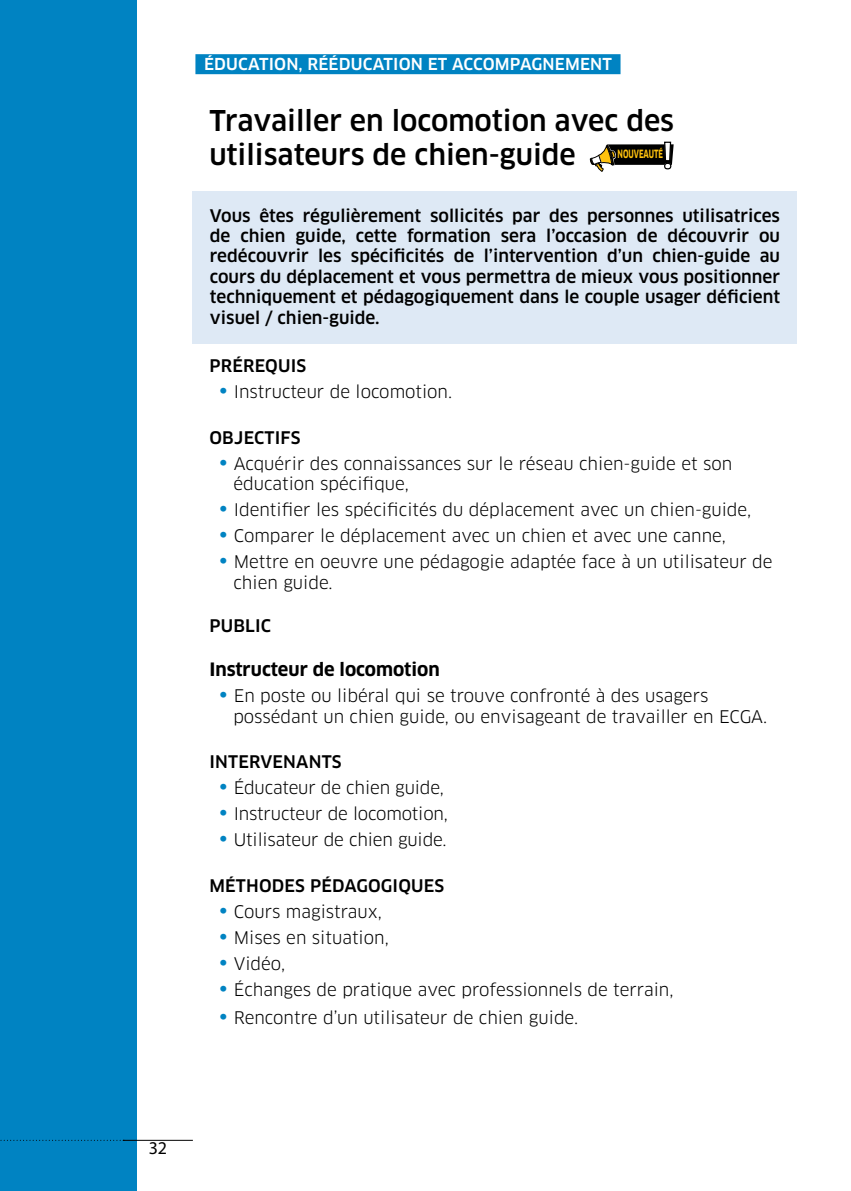
<style>
.page{position:relative;width:851px;height:1191px;background:#fff}
.page>*{position:absolute;margin:0;border:0;box-sizing:border-box;transform-origin:0 0}
.t1{font:700 34.8px "Clan OT";color:#fff}
.t2{font:500 28px/33.6px "Clan OT";color:#000}
.t3{font:28px/26px "Myriad Pro";color:#0083c2;text-align:justify}
.t4{font:700 18px "Clan OT";color:#000}
.t5{font:18px "Myriad Pro";color:#000}
.t6{font:17px/26px "Clan OT";color:#000}
.t7{font:500 17px/20.4px "Clan OT";letter-spacing:.005em;color:#000;text-align:justify}
.t8{font:500 16.2px "Clan OT";letter-spacing:.01em;color:#fff}
.t9{font:700 11.2px "Clan OT";color:#ffc20e;scale:.66 1}
.s1{font-family:"Myriad Pro";font-size:28px;color:#0083c2}
</style>
<div class="page">
<div style="left:0;top:0;width:136px;height:1191px;background:#0083c2"></div>
<hr style="left:123px;top:1139px;width:70px;height:1px;background:#000">
<svg style="left:1px;top:1139px;width:123px;height:1px"></svg>
<div style="left:195px;top:54px;width:425px;height:20px;background:#0083c2"></div>
<div style="left:193px;top:191px;width:604px;height:153px;background:#dee9f5"></div>
<svg style="left:590px;top:141px;width:83px;height:31px"></svg>
<p class="t8" style="left:204px;top:55px;width:409px">ÉDUCATION, RÉÉDUCATION ET ACCOMPAGNEMENT</p>
<h2 class="t2" style="left:209px;top:104px;width:466px">Travailler en locomotion avec des utilisateurs de chien-guide</h2>
<h1 class="t1" style="left:662px;top:135px;width:12px">!</h1>
<p class="t9" style="left:617px;top:148px;width:70px">NOUVEAUTÉ</p>
<p class="t7" style="left:210px;top:205px;width:571px">Vous êtes régulièrement sollicités par des personnes utilisatrices de chien guide, cette formation sera l’occasion de découvrir ou redécouvrir les spécificités de l’intervention d’un chien-guide au cours du déplacement et vous permettra de mieux vous positionner techniquement et pédagogiquement dans le couple usager déficient visuel / chien-guide.</p>
<p class="t7" style="left:209px;top:356px;width:98px">PRÉREQUIS</p>
<p class="t6" style="left:219px;top:379px;width:234px"><span class="s1">•</span> Instructeur de locomotion.</p>
<p class="t7" style="left:209px;top:427px;width:93px">OBJECTIFS</p>
<p class="t6" style="left:233px;top:453px;width:500px;line-height:20.4px;text-indent:-14px"><span class="s1">•</span> Acquérir des connaissances sur le réseau chien-guide et son éducation spécifique,</p>
<h2 class="t3" style="left:219px;top:493px;width:9px">• • •</h2>
<p class="t6" style="left:234px;top:497px;width:540px">Identifier les spécificités du déplacement avec un chien-guide,<br>Comparer le déplacement avec un chien et avec une canne,<br>Mettre en oeuvre une pédagogie adaptée face à un utilisateur de</p>
<p class="t6" style="left:233px;top:569px;width:101px">chien guide.</p>
<p class="t7" style="left:209px;top:615px;width:63px">PUBLIC</p>
<p class="t4" style="left:209px;top:659px;width:232px">Instructeur de locomotion</p>
<p class="t6" style="left:233px;top:686px;width:535px;line-height:20.4px;text-indent:-14px"><span class="s1">•</span> En poste ou libéral qui se trouve confronté à des usagers possédant un chien guide, ou envisageant de travailler en ECGA.</p>
<p class="t7" style="left:209px;top:752px;width:134px">INTERVENANTS</p>
<p class="t6" style="left:219px;top:775px;width:226px"><span class="s1">•</span> Éducateur de chien guide,</p>
<h2 class="t3" style="left:219px;top:797px;width:9px">• •</h2>
<p class="t6" style="left:234px;top:801px;width:216px">Instructeur de locomotion,<br>Utilisateur de chien guide.</p>
<p class="t7" style="left:209px;top:875px;width:236px">MÉTHODES PÉDAGOGIQUES</p>
<p class="t6" style="left:219px;top:898px;width:164px"><span class="s1">•</span> Cours magistraux,</p>
<h2 class="t3" style="left:219px;top:921px;width:9px">• • • •</h2>
<p class="t6" style="left:234px;top:924px;width:441px">Mises en situation,<br>Vidéo,<br>Échanges de pratique avec professionnels de terrain,<br>Rencontre d’un utilisateur de chien guide.</p>
<p class="t5" style="left:149px;top:1137px;width:20px">32</p>
</div>
